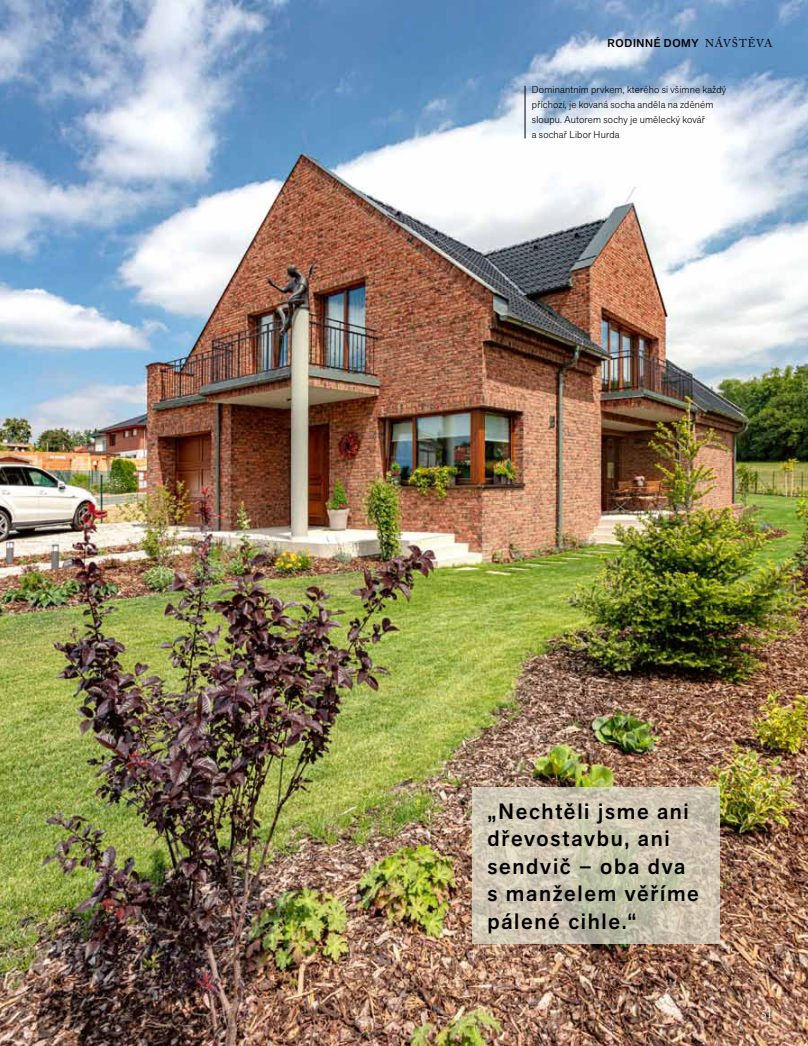
<style>
.page{position:relative;width:808px;height:1046px;background:#fff}
.page>*{position:absolute;margin:0;border:0;box-sizing:border-box;transform-origin:0 0}
.t1{font:500 21.88px/27.4px "Akzid Grtsk Next";letter-spacing:.075em;color:#000}
.t2{font:500 11.25px "Akzid Grtsk Next";color:#000}
.t3{font:11.25px "Adobe Caslon Pro";color:#fff}
.t4{font:300 10px/15px "Akzid Grtsk Next";letter-spacing:.02em;color:#000}
.s1{font-family:"Adobe Caslon Pro";font-weight:400}
</style>
<div class="page">
<img style="left:0;top:0;width:808px;height:1045px">
<img style="left:472px;top:787px;width:247px;height:156px">
<hr style="left:525px;top:86px;width:1px;height:52px;background:#000">
<p class="t2" style="left:608px;top:36px;width:166px">RODINNÉ DOMY <span class="s1">NÁVŠTĚVA</span></p>
<p class="t4" style="left:532px;top:82px;width:196px">Dominantním prvkem, kterého si všimne každý příchozí, je kovaná socha anděla na zděném sloupu. Autorem sochy je umělecký kovář<br>a sochař Libor Hurda</p>
<h1 class="t1" style="left:487px;top:797px;width:213px">„Nechtěli jsme ani dřevostavbu, ani sendvič – oba dva s manželem věříme pálené cihle.“</h1>
<p class="t3" style="left:761px;top:1006px;width:12px">51</p>
</div>
